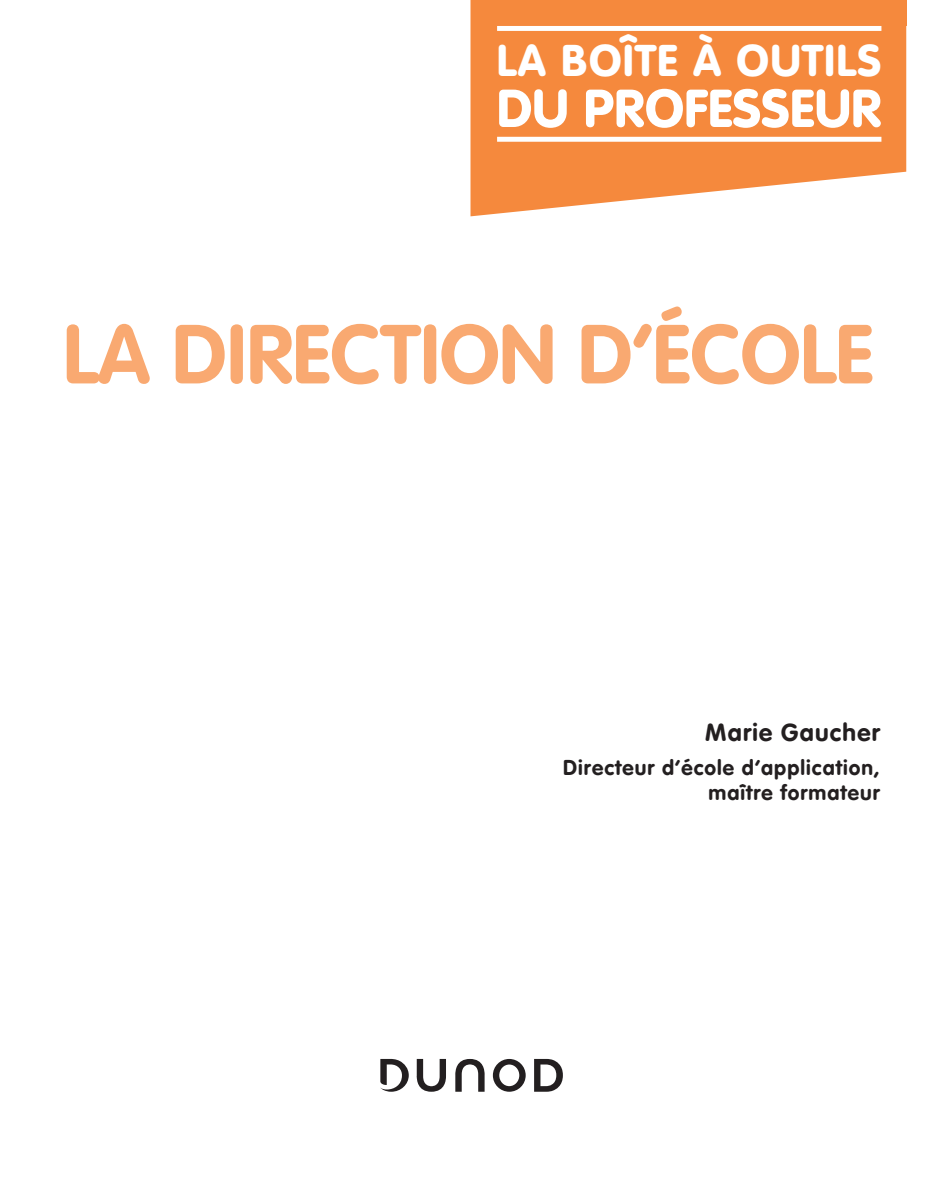
<style>
.page{position:relative;width:943px;height:1191px;background:#fff}
.page>*{position:absolute;margin:0;border:0;box-sizing:border-box;transform-origin:0 0}
.Chapitre_SN{font:82.25px "VAG Rounded Bold";color:#f9a971}
.t1{font:900 52.5px "VAG Rounded Std";letter-spacing:.01em;color:#fff}
.t2{font:900 43.75px "VAG Rounded Std";letter-spacing:.04em;color:#fff}
.Text_courant_Intro{font:24.5px "VAG Rounded Bold";letter-spacing:.05em;color:#231f20}
.Text_courant_Intro-2{font:21px/24.5px "VAG Rounded Bold";letter-spacing:.05em;color:#231f20;text-align:right}
</style>
<div class="page">
<svg style="left:470px;top:0;width:436px;height:216px;fill:#f5893d"></svg>
<div style="left:472px;top:0;width:434px;height:26px;background:#f5893d"></div>
<div style="left:497px;top:26px;width:384px;height:5px;background:#fff"></div>
<div style="left:497px;top:137px;width:384px;height:5px;background:#fff"></div>
<svg style="left:380px;top:1058px;width:29px;height:33px"></svg>
<svg style="left:455px;top:1059px;width:29px;height:32px"></svg>
<svg style="left:417px;top:1059px;width:29px;height:32px"></svg>
<svg style="left:493px;top:1059px;width:32px;height:32px"></svg>
<svg style="left:534px;top:1059px;width:29px;height:32px"></svg>
<p class="t2" style="left:497px;top:34px;width:386px">LA BOÎTE À OUTILS</p>
<p class="t1" style="left:497px;top:77px;width:386px">DU PROFESSEUR</p>
<p class="Chapitre_SN" style="left:63px;top:306px;width:811px">LA DIRECTION D’ÉCOLE</p>
<p class="Text_courant_Intro" style="left:705px;top:718px;width:176px">Marie Gaucher</p>
<p class="Text_courant_Intro-2" style="left:563px;top:755px;width:318px">Directeur d’école d’application, maître formateur</p>
</div>
